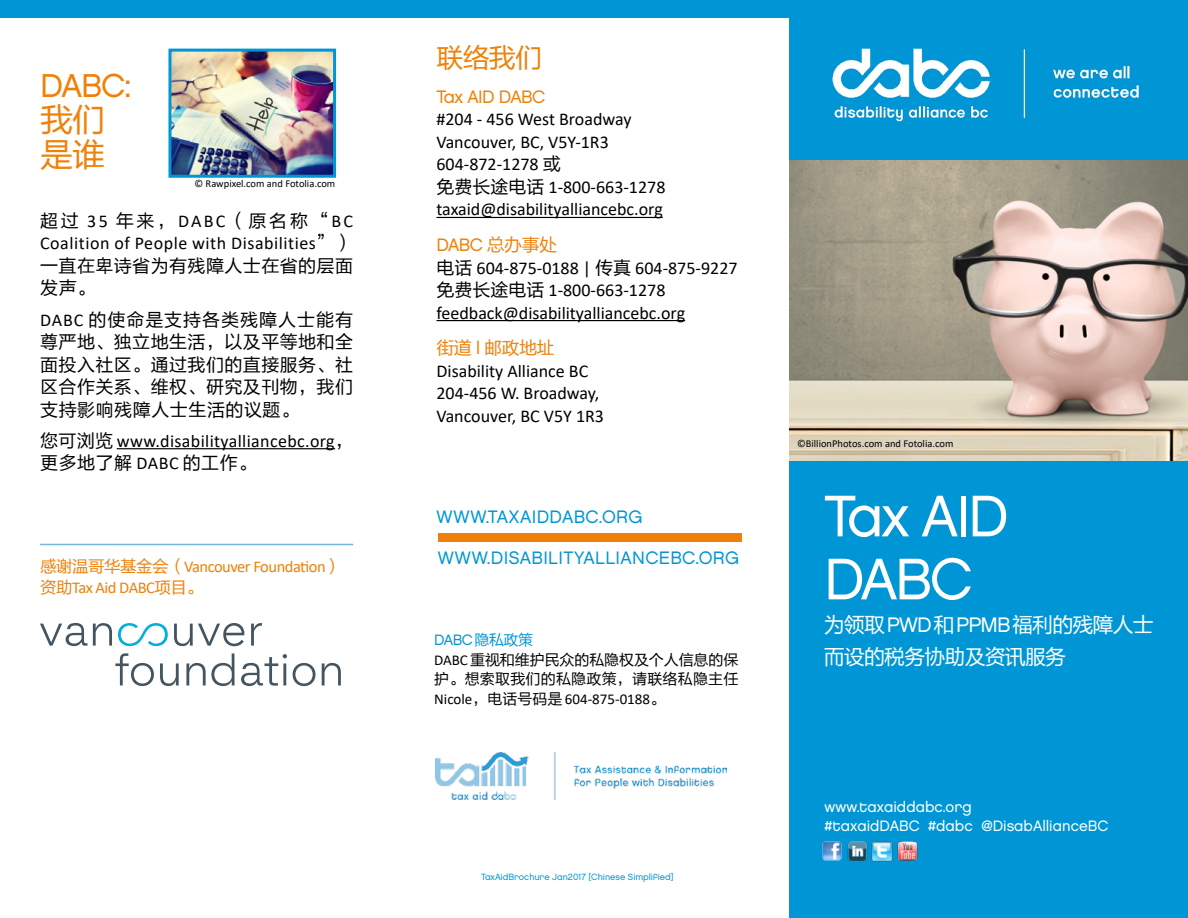
<style>
.page{position:relative;width:1188px;height:918px;background:#fff}
.page>*{position:absolute;margin:0;border:0;box-sizing:border-box;transform-origin:0 0}
.t1{font:58.5px/63px "Chalet London Nineteen Eighty";letter-spacing:-.045em;color:#fff}
.t2{font:33px "Chalet London Nineteen Eighty";color:#ef8109}
.t3{font:33px/34.5px "FZLTHJW GB1 0";color:#ef8109}
.t4{font:27px "FZLTHJW GB1 0";color:#ef8109}
.t5{font:21px/32.2px "FZLTHJW GB1 0";letter-spacing:-.04em;color:#fff}
.t6{font:18px/22.5px "Calibri";color:#000}
.t7{font:18px/22.5px "FZLTHJW GB1 0";letter-spacing:.025em;color:#000}
.t8{font:18px "Chalet London Nineteen Eighty";letter-spacing:.02em;color:#0096d6}
.t9{font:18px "Calibri";letter-spacing:.03em;color:#000}
.t10{font:18px "Calibri";letter-spacing:.02em;color:#000}
.t11{font:18px "Chalet London Nineteen Eighty";letter-spacing:-.03em;color:#ef8109}
.t12{font:18px "FZLTHJW GB1 0";letter-spacing:-.03em;color:#ef8109}
.t13{font:16.5px/21px "Calibri";letter-spacing:-.03em;color:#ef8109}
.t14{font:15px/19.5px "Chalet London Nineteen Eighty";color:#fff}
.t15{font:15px/19.5px "FZLTHJW GB1 0";letter-spacing:-.005em;color:#000}
.t16{font:15px "Calibri";color:#000}
.t17{font:15px "Chalet London Nineteen Eighty";color:#0096d6}
.t18{font:10.5px "Calibri";color:#000}
.t19{font:9px "Chalet London Nineteen Eighty";color:#0096d6}
.s1{font-family:"Calibri"}
.s2{font-family:"FZLTHJW GB1 0"}
.s3{font-family:"Chalet London Nineteen Eighty"}
</style>
<div class="page">
<img style="left:435px;top:753px;width:291px;height:47px">
<div style="left:789px;top:0;width:399px;height:918px;background:#0096d6"></div>
<hr style="left:117px;top:448px;width:218px;height:1px;background:#000">
<hr style="left:40px;top:544px;width:313px;height:1px;background:#75b7e4">
<hr style="left:436px;top:217px;width:227px;height:1px;background:#000">
<hr style="left:436px;top:320px;width:249px;height:1px;background:#000">
<div style="left:0;top:0;width:1188px;height:17px;background:#0096d6"></div>
<div style="left:438px;top:533px;width:304px;height:8px;background:#ef8109"></div>
<img style="left:789px;top:160px;width:399px;height:300px">
<img style="left:823px;top:842px;width:18px;height:18px">
<img style="left:848px;top:842px;width:20px;height:20px">
<img style="left:872px;top:841px;width:20px;height:20px">
<img style="left:897px;top:841px;width:21px;height:20px">
<img style="left:172px;top:53px;width:160px;height:121px">
<div style="left:168px;top:49px;width:168px;height:129px;border:3px solid #0096d6"></div>
<img style="left:789px;top:48px;width:379px;height:143px">
<svg style="left:293px;top:663px;width:23px;height:23px"></svg>
<svg style="left:160px;top:663px;width:19px;height:23px"></svg>
<svg style="left:115px;top:653px;width:39px;height:33px"></svg>
<svg style="left:174px;top:623px;width:70px;height:23px"></svg>
<svg style="left:251px;top:623px;width:11px;height:23px"></svg>
<svg style="left:241px;top:654px;width:46px;height:32px"></svg>
<hr style="left:283px;top:663px;width:3px;height:22px;background:#455560">
<svg style="left:93px;top:623px;width:19px;height:23px"></svg>
<svg style="left:322px;top:663px;width:19px;height:22px"></svg>
<svg style="left:186px;top:653px;width:49px;height:33px"></svg>
<svg style="left:40px;top:623px;width:47px;height:23px"></svg>
<svg style="left:118px;top:623px;width:50px;height:23px"></svg>
<h2 class="t2" style="left:40px;top:65px;width:93px">DABC:</h2>
<h2 class="t3" style="left:40px;top:103px;width:67px">我们是谁</h2>
<p class="t18" style="left:195px;top:177px;width:142px">© Rawpixel.com and Fotolia.com</p>
<p class="t7" style="left:40px;top:210px;width:315px">超过 <span class="s1">35</span> 年来，<span class="s1">DABC</span>（原名称“<span class="s1">BC</span></p>
<p class="t9" style="left:40px;top:231px;width:314px">Coalition of People with Disabilities<span class="s2">”）</span></p>
<p class="t7" style="left:40px;top:255px;width:314px">一直在卑诗省为有残障人士在省的层面发声。</p>
<p class="t7" style="left:40px;top:309px;width:315px;text-align:justify"><span class="s1">DABC</span> 的使命是支持各类残障人士能有尊严地、独立地生活，以及平等地和全面投入社区。通过我们的直接服务、社区合作关系、维权、研究及刊物，我们支持影响残障人士生活的议题。</p>
<p class="t10" style="left:40px;top:428px;width:314px"><span class="s2">您可浏览</span> www.disabilityalliancebc.org<span class="s2">，</span></p>
<p class="t7" style="left:40px;top:452px;width:218px">更多地了解 <span class="s1">DABC</span> 的工作。</p>
<p class="t13" style="left:40px;top:556px;width:303px"><span class="s2">感谢温哥华基金会（</span>Vancouver Foundation<span class="s2">）资助</span>Tax Aid DABC<span class="s2">项目。</span></p>
<h3 class="t4" style="left:436px;top:43px;width:107px">联络我们</h3>
<p class="t11" style="left:436px;top:86px;width:110px">Tax AID DABC</p>
<p class="t6" style="left:436px;top:108px;width:230px">#204 - 456 West Broadway<br>Vancouver, BC, V5Y-1R3<br>604-872-1278 <span class="s2">或<br>免费长途电话</span> 1-800-663-1278 taxaid@disabilityalliancebc.org</p>
<p class="t11" style="left:436px;top:234px;width:122px">DABC <span class="s2">总办事处</span></p>
<p class="t6" style="left:436px;top:256px;width:303px"><span class="s2">电话</span> 604-875-0188 | <span class="s2">传真</span> 604-875-9227<span class="s2">免费长途电话</span> 1-800-663-1278 feedback@disabilityalliancebc.org</p>
<p class="t12" style="left:436px;top:338px;width:120px">街道 <span class="s3">|</span> 邮政地址</p>
<p class="t6" style="left:436px;top:359px;width:169px">Disability Alliance BC<br>204-456 W. Broadway,<br>Vancouver, BC V5Y 1R3</p>
<p class="t8" style="left:436px;top:505px;width:207px">WWW.TAXAIDDABC.ORG</p>
<p class="t8" style="left:438px;top:547px;width:303px">WWW.DISABILITYALLIANCEBC.ORG</p>
<p class="t17" style="left:434px;top:631px;width:100px">DABC<span class="s2">隐私政策</span></p>
<p class="t15" style="left:434px;top:650px;width:306px"><span class="s1">DABC</span> 重视和维护民众的私隐权及个人信息的保护。想索取我们的私隐政策，请联络私隐主任</p>
<p class="t16" style="left:434px;top:688px;width:232px">Nicole<span class="s2">，电话号码是</span> 604-875-0188<span class="s2">。</span></p>
<p class="t19" style="left:481px;top:872px;width:194px">TaxAidBrochure Jan2017 [Chinese Simplified]</p>
<p class="t18" style="left:797px;top:437px;width:158px">©BillionPhotos.com and Fotolia.com</p>
<h1 class="t1" style="left:824px;top:484px;width:186px">Tax AID<br>DABC</h1>
<p class="t5" style="left:824px;top:609px;width:332px">为领取 <span class="s3">PWD</span> 和 <span class="s3">PPMB</span> 福利的残障人士而设的税务协助及资讯服务</p>
<p class="t14" style="left:825px;top:797px;width:285px">www.taxaiddabc.org<br>#taxaidDABC #dabc @DisabAllianceBC</p>
</div>
